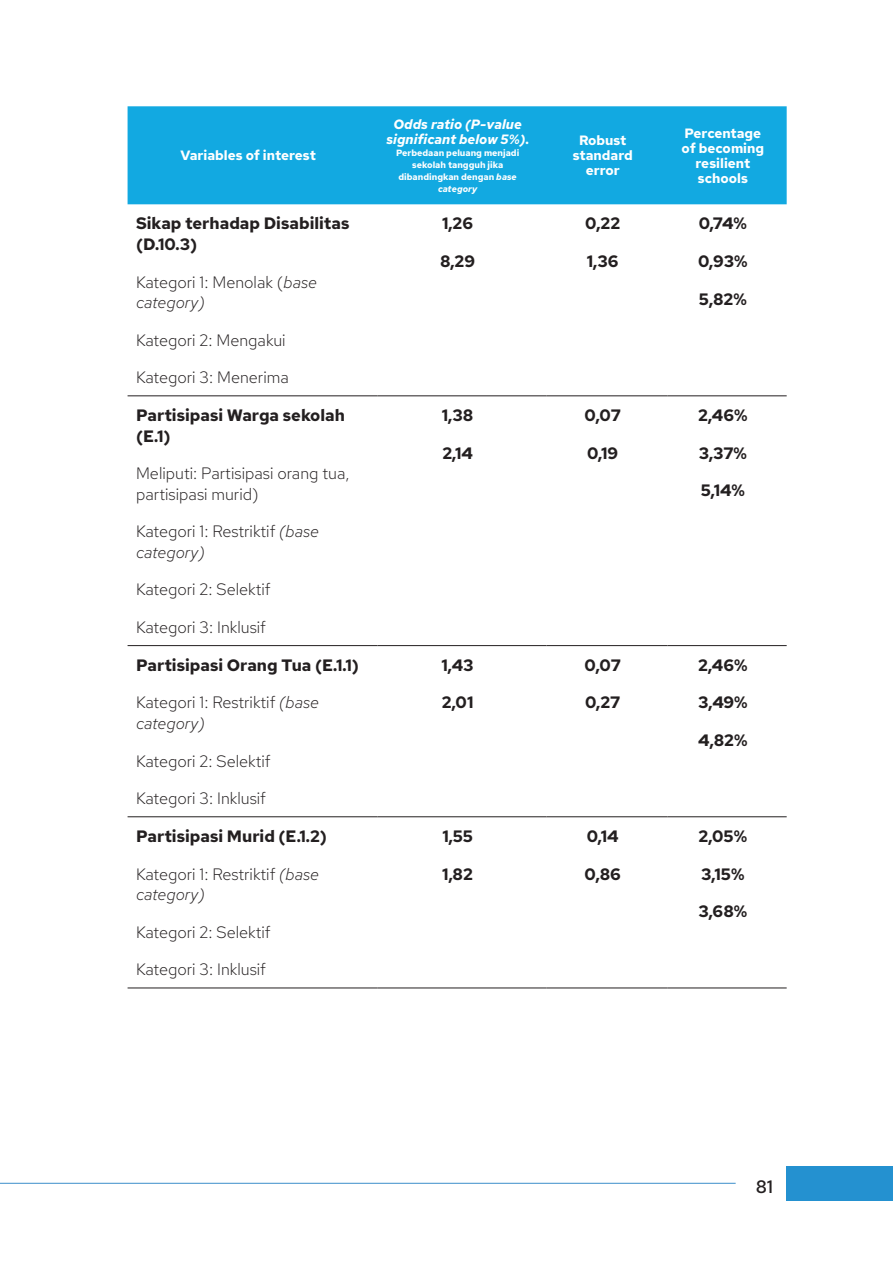
<style>
.page{position:relative;width:893px;height:1263px;background:#fff}
.page>*{position:absolute;margin:0;border:0;box-sizing:border-box;transform-origin:0 0}
.t1{font:500 18px "Red Hat Text";color:#231f20}
.Body{font:300 16.5px/20.5px "Red Hat Text";color:#231f20}
.Body_aling_bawah{font:700 16.5px "Red Hat Text";color:#231f20}
.Body-2{font:700 16.5px/20.5px "Red Hat Text";color:#231f20}
.Table_tittle{font:700 13.5px/15px "Red Hat Text";color:#fff;text-align:center}
.Table_tittle-2{font:italic 700 13.5px/15px "Red Hat Text";color:#fff;text-align:center}
.Table_tittle-3{font:700 9px/12px "Red Hat Text";color:#fff;text-align:center}
.s1{font-style:italic}
.s2{font-style:normal}
</style>
<div class="page">
<div style="left:787px;top:1166px;width:106px;height:34px;background:#2491d0"></div>
<hr style="left:0;top:1183px;width:736px;height:1px;background:#3c8eca">
<div style="left:128px;top:106px;width:659px;height:98px;background:#12a9e1"></div>
<hr style="left:128px;top:396px;width:249px;height:1px;background:#231f20">
<hr style="left:377px;top:396px;width:169px;height:1px;background:#231f20">
<hr style="left:546px;top:396px;width:122px;height:1px;background:#231f20">
<hr style="left:668px;top:396px;width:119px;height:1px;background:#231f20">
<hr style="left:128px;top:645px;width:249px;height:1px;background:#231f20">
<hr style="left:377px;top:645px;width:169px;height:1px;background:#231f20">
<hr style="left:546px;top:645px;width:122px;height:1px;background:#231f20">
<hr style="left:668px;top:645px;width:119px;height:1px;background:#231f20">
<hr style="left:128px;top:816px;width:249px;height:1px;background:#231f20">
<hr style="left:377px;top:816px;width:169px;height:1px;background:#231f20">
<hr style="left:546px;top:816px;width:122px;height:1px;background:#231f20">
<hr style="left:668px;top:816px;width:119px;height:1px;background:#231f20">
<hr style="left:128px;top:988px;width:249px;height:1px;background:#231f20">
<hr style="left:377px;top:988px;width:169px;height:1px;background:#231f20">
<hr style="left:546px;top:988px;width:122px;height:1px;background:#231f20">
<hr style="left:668px;top:988px;width:119px;height:1px;background:#231f20">
<p class="Table_tittle" style="left:181px;top:148px;width:137px">Variables of interest</p>
<p class="Body-2" style="left:136px;top:213px;width:215px">Sikap terhadap Disabilitas (D.10.3)</p>
<p class="Body" style="left:136px;top:271px;width:182px">Kategori 1: Menolak (<span class="s1">base category)</span></p>
<p class="Body" style="left:136px;top:329px;width:151px">Kategori 2: Mengakui</p>
<p class="Body" style="left:136px;top:367px;width:154px">Kategori 3: Menerima</p>
<p class="Body-2" style="left:136px;top:405px;width:210px">Partisipasi Warga sekolah (E.1)</p>
<p class="Body" style="left:136px;top:463px;width:215px">Meliputi: Partisipasi orang tua, partisipasi murid)</p>
<p class="Body" style="left:136px;top:521px;width:185px">Kategori 1: Restriktif <span class="s1">(base category)</span></p>
<p class="Body" style="left:136px;top:579px;width:136px">Kategori 2: Selektif</p>
<p class="Body" style="left:136px;top:616px;width:131px">Kategori 3: Inklusif</p>
<p class="Body-2" style="left:136px;top:654px;width:224px">Partisipasi Orang Tua (E.1.1)</p>
<p class="Body" style="left:136px;top:692px;width:185px">Kategori 1: Restriktif <span class="s1">(base category)</span></p>
<p class="Body" style="left:136px;top:750px;width:136px">Kategori 2: Selektif</p>
<p class="Body" style="left:136px;top:788px;width:131px">Kategori 3: Inklusif</p>
<p class="Body-2" style="left:136px;top:826px;width:192px">Partisipasi Murid (E.1.2)</p>
<p class="Body" style="left:136px;top:863px;width:185px">Kategori 1: Restriktif <span class="s1">(base category)</span></p>
<p class="Body" style="left:136px;top:921px;width:136px">Kategori 2: Selektif</p>
<p class="Body" style="left:136px;top:959px;width:131px">Kategori 3: Inklusif</p>
<p class="Table_tittle-2" style="left:386px;top:116px;width:144px">Odds ratio (P-value significant below 5%)<span class="s2">.</span></p>
<p class="Table_tittle-3" style="left:396px;top:146px;width:125px">Perbedaan peluang menjadi sekolah tangguh jika dibandingkan dengan <span class="s1">base category</span></p>
<p class="Body_aling_bawah" style="left:442px;top:213px;width:33px">1,26</p>
<p class="Body_aling_bawah" style="left:440px;top:250px;width:37px">8,29</p>
<p class="Body_aling_bawah" style="left:442px;top:405px;width:33px">1,38</p>
<p class="Body_aling_bawah" style="left:442px;top:442px;width:32px">2,14</p>
<p class="Body_aling_bawah" style="left:442px;top:654px;width:34px">1,43</p>
<p class="Body_aling_bawah" style="left:442px;top:692px;width:33px">2,01</p>
<p class="Body_aling_bawah" style="left:442px;top:825px;width:32px">1,55</p>
<p class="Body_aling_bawah" style="left:442px;top:863px;width:32px">1,82</p>
<p class="Table_tittle" style="left:573px;top:133px;width:62px">Robust standard error</p>
<p class="Table_tittle" style="left:682px;top:125px;width:84px">Percentage of becoming resilient schools</p>
<p class="Body_aling_bawah" style="left:585px;top:213px;width:36px">0,22</p>
<p class="Body_aling_bawah" style="left:587px;top:250px;width:33px">1,36</p>
<p class="Body_aling_bawah" style="left:699px;top:213px;width:50px">0,74%</p>
<p class="Body_aling_bawah" style="left:698px;top:250px;width:51px">0,93%</p>
<p class="Body_aling_bawah" style="left:699px;top:288px;width:49px">5,82%</p>
<p class="Body_aling_bawah" style="left:585px;top:405px;width:38px">0,07</p>
<p class="Body_aling_bawah" style="left:587px;top:442px;width:33px">0,19</p>
<p class="Body_aling_bawah" style="left:698px;top:405px;width:51px">2,46%</p>
<p class="Body_aling_bawah" style="left:699px;top:442px;width:50px">3,37%</p>
<p class="Body_aling_bawah" style="left:701px;top:480px;width:46px">5,14%</p>
<p class="Body_aling_bawah" style="left:585px;top:654px;width:38px">0,07</p>
<p class="Body_aling_bawah" style="left:585px;top:692px;width:37px">0,27</p>
<p class="Body_aling_bawah" style="left:698px;top:654px;width:51px">2,46%</p>
<p class="Body_aling_bawah" style="left:698px;top:692px;width:51px">3,49%</p>
<p class="Body_aling_bawah" style="left:698px;top:729px;width:51px">4,82%</p>
<p class="Body_aling_bawah" style="left:587px;top:825px;width:33px">0,14</p>
<p class="Body_aling_bawah" style="left:585px;top:863px;width:38px">0,86</p>
<p class="Body_aling_bawah" style="left:698px;top:825px;width:50px">2,05%</p>
<p class="Body_aling_bawah" style="left:701px;top:863px;width:45px">3,15%</p>
<p class="Body_aling_bawah" style="left:698px;top:901px;width:50px">3,68%</p>
<p class="t1" style="left:756px;top:1174px;width:19px">81</p>
</div>
